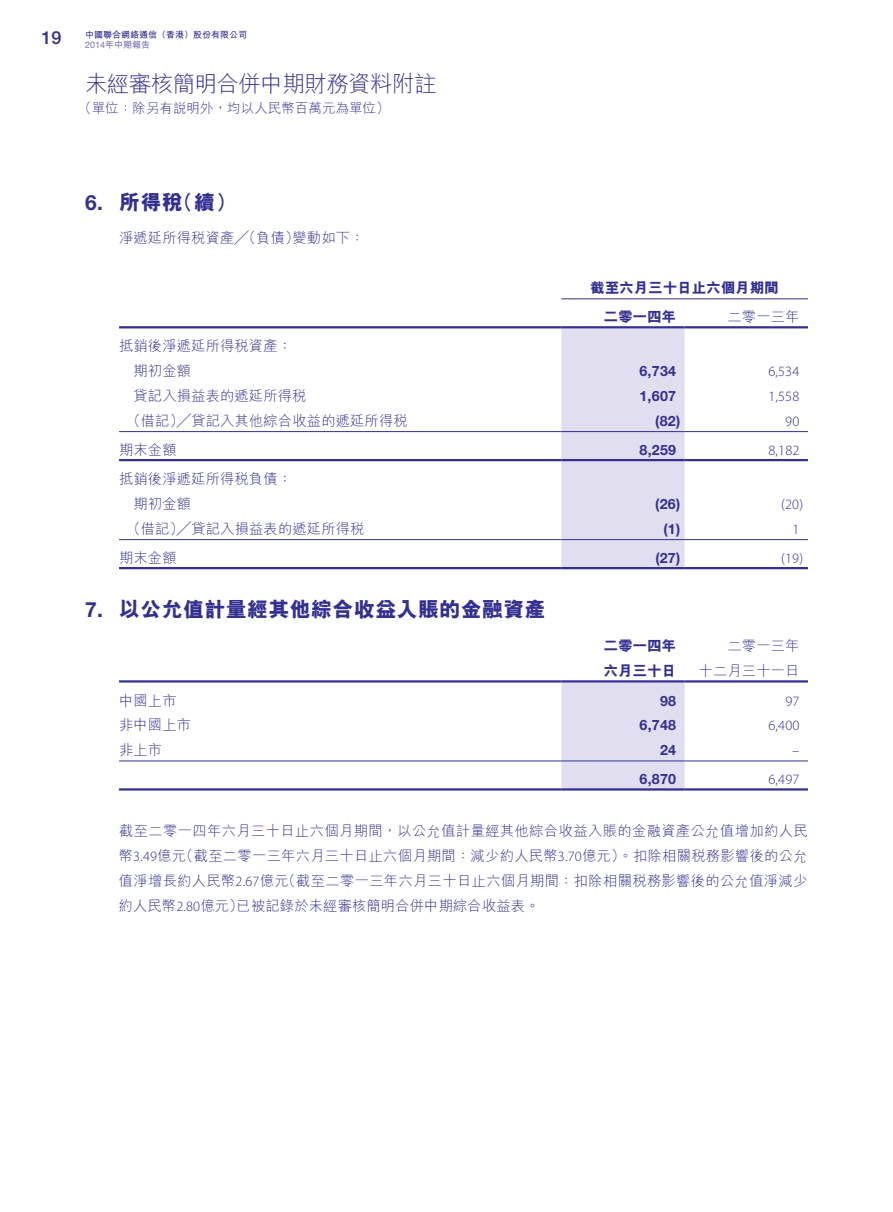
<style>
.page{position:relative;width:893px;height:1212px;background:#fff}
.page>*{position:absolute;margin:0;border:0;box-sizing:border-box;transform-origin:0 0}
.t1{font:300 22.5px "M Hei HK";letter-spacing:-.025em;color:#323092}
.t2{font:800 21px "M Hei HK";letter-spacing:.015em;color:#323092}
.t3{font:700 21px "Helvetica Neue LT Std";color:#323092}
.t4{font:500 18px "Helvetica Neue LT Std";color:#323092}
.t5{font:300 14.25px/24.8px "M Hei HK";letter-spacing:.015em;color:#323092}
.t6{font:300 14.25px "Myriad Pro";letter-spacing:.015em;color:#323092}
.t7{font:700 14.25px "Helvetica Neue LT Std";letter-spacing:.015em;color:#323092}
.t8{font:800 14.25px "M Hei HK";letter-spacing:.015em;color:#323092}
.t9{font:300 13.5px "M Hei HK";letter-spacing:.005em;color:#323092}
.t10{font:700 9px "M Hei HK";color:#323092}
.t11{font:700 9px "M Hei HK";color:#776fb3}
.s1{font-family:"Helvetica Neue LT Std";font-weight:400}
.s2{font-family:"Myriad Pro"}
.s3{font-family:"M Hei HK"}
</style>
<div class="page">
<div style="left:561px;top:328px;width:124px;height:239px;background:#e1dfef"></div>
<hr style="left:561px;top:298px;width:247px;height:1px;background:#323092">
<hr style="left:119px;top:326px;width:442px;height:2px;background:#323092">
<hr style="left:561px;top:326px;width:124px;height:2px;background:#323092">
<hr style="left:685px;top:326px;width:123px;height:2px;background:#323092">
<hr style="left:119px;top:431px;width:442px;height:1px;background:#323092">
<hr style="left:561px;top:431px;width:124px;height:1px;background:#323092">
<hr style="left:685px;top:431px;width:123px;height:1px;background:#323092">
<hr style="left:119px;top:459px;width:442px;height:2px;background:#323092">
<hr style="left:561px;top:459px;width:124px;height:2px;background:#323092">
<hr style="left:685px;top:459px;width:123px;height:2px;background:#323092">
<hr style="left:119px;top:539px;width:442px;height:1px;background:#323092">
<hr style="left:561px;top:539px;width:124px;height:1px;background:#323092">
<hr style="left:685px;top:539px;width:123px;height:1px;background:#323092">
<hr style="left:119px;top:567px;width:442px;height:2px;background:#323092">
<hr style="left:561px;top:567px;width:124px;height:2px;background:#323092">
<hr style="left:685px;top:567px;width:123px;height:2px;background:#323092">
<div style="left:561px;top:682px;width:124px;height:106px;background:#e1dfef"></div>
<hr style="left:119px;top:680px;width:442px;height:2px;background:#323092">
<hr style="left:561px;top:680px;width:124px;height:2px;background:#323092">
<hr style="left:685px;top:680px;width:123px;height:2px;background:#323092">
<hr style="left:119px;top:760px;width:442px;height:1px;background:#323092">
<hr style="left:561px;top:760px;width:124px;height:1px;background:#323092">
<hr style="left:685px;top:760px;width:123px;height:1px;background:#323092">
<hr style="left:119px;top:788px;width:442px;height:2px;background:#323092">
<hr style="left:561px;top:788px;width:124px;height:2px;background:#323092">
<hr style="left:685px;top:788px;width:123px;height:2px;background:#323092">
<p class="t4" style="left:41px;top:27px;width:22px">19</p>
<p class="t10" style="left:85px;top:28px;width:163px">中國聯合網絡通信（香港）股份有限公司</p>
<p class="t11" style="left:85px;top:38px;width:67px"><span class="s1">2014</span>年中期報告</p>
<h1 class="t1" style="left:85px;top:68px;width:353px">未經審核簡明合併中期財務資料附註</h1>
<p class="t9" style="left:78px;top:99px;width:313px">（單位：除另有說明外，均以人民幣百萬元為單位(</p>
<h2 class="t3" style="left:85px;top:190px;width:19px">6.</h2>
<h2 class="t3" style="left:85px;top:597px;width:19px">7.</h2>
<h2 class="t2" style="left:119px;top:188px;width:65px">所得稅</h2>
<h2 class="t2" style="left:173px;top:188px;width:65px">（續(</h2>
<p class="t5" style="left:119px;top:225px;width:182px">淨遞延所得稅資產╱（負債）</p>
<p class="t5" style="left:292px;top:225px;width:73px">變動如下：</p>
<p class="t8" style="left:591px;top:278px;width:190px">截至六月三十日止六個月期間</p>
<p class="t5" style="left:727px;top:304px;width:73px">二零一三年</p>
<p class="t8" style="left:604px;top:307px;width:74px">二零一四年</p>
<p class="t5" style="left:119px;top:333px;width:175px">抵銷後淨遞延所得稅資產：</p>
<p class="t5" style="left:133px;top:358px;width:59px">期初金額</p>
<p class="t7" style="left:639px;top:362px;width:38px">6,734</p>
<p class="t6" style="left:768px;top:364px;width:33px">6,534</p>
<p class="t5" style="left:133px;top:383px;width:175px">貸記入損益表的遞延所得稅</p>
<p class="t7" style="left:639px;top:387px;width:38px">1,607</p>
<p class="t6" style="left:768px;top:388px;width:33px">1,558</p>
<p class="t5" style="left:126px;top:407px;width:283px">（借記）╱貸記入其他綜合收益的遞延所得稅</p>
<p class="t7" style="left:655px;top:412px;width:27px">)82(</p>
<p class="t6" style="left:785px;top:413px;width:16px">90</p>
<p class="t5" style="left:119px;top:434px;width:175px;line-height:29.2px">期末金額<br>抵銷後淨遞延所得稅負債：</p>
<p class="t7" style="left:639px;top:441px;width:38px">8,259</p>
<p class="t6" style="left:768px;top:442px;width:33px">8,182</p>
<p class="t5" style="left:133px;top:491px;width:59px">期初金額</p>
<p class="t7" style="left:655px;top:495px;width:27px">)26(</p>
<p class="t6" style="left:781px;top:496px;width:24px">)20(</p>
<p class="t5" style="left:126px;top:515px;width:240px">（借記）╱貸記入損益表的遞延所得稅</p>
<p class="t7" style="left:663px;top:520px;width:18px">(1)</p>
<p class="t6" style="left:792px;top:521px;width:8px">1</p>
<p class="t5" style="left:119px;top:545px;width:59px">期末金額</p>
<h2 class="t2" style="left:119px;top:595px;width:428px">以公允值計量經其他綜合收益入賬的金融資產</h2>
<p class="t7" style="left:655px;top:549px;width:27px">)27(</p>
<p class="t6" style="left:781px;top:550px;width:24px">)19(</p>
<p class="t8" style="left:604px;top:637px;width:74px">二零一四年</p>
<p class="t5" style="left:727px;top:633px;width:73px">二零一三年</p>
<p class="t8" style="left:604px;top:661px;width:74px">六月三十日</p>
<p class="t5" style="left:699px;top:658px;width:102px">十二月三十一日</p>
<p class="t5" style="left:119px;top:687px;width:59px">中國上市</p>
<p class="t7" style="left:660px;top:692px;width:18px">98</p>
<p class="t6" style="left:785px;top:693px;width:16px">97</p>
<p class="t5" style="left:119px;top:712px;width:73px">非中國上市</p>
<p class="t7" style="left:639px;top:716px;width:38px">6,748</p>
<p class="t6" style="left:768px;top:718px;width:33px">6,400</p>
<p class="t5" style="left:119px;top:737px;width:45px">非上市</p>
<p class="t7" style="left:660px;top:741px;width:18px">24</p>
<p class="t6" style="left:792px;top:742px;width:9px">–</p>
<p class="t7" style="left:639px;top:770px;width:38px">6,870</p>
<p class="t5" style="left:119px;top:818px;width:690px;text-align:right">截至二零一四年六月三十日止六個月期間，以公允值計量經其他綜合收益入賬的金融資產公允值增加約人民（截至二零一三年六月三十日止六個月期間：減少約人民幣<span class="s2">3.70</span>億元）。扣除相關稅務影響後的公允</p>
<p class="t6" style="left:768px;top:772px;width:33px">6,497</p>
<p class="t6" style="left:119px;top:849px;width:69px"><span class="s3">幣</span>3.49<span class="s3">億元</span></p>
<p class="t5" style="left:282px;top:868px;width:527px">（截至二零一三年六月三十日止六個月期間：扣除相關稅務影響後的公允值淨減少</p>
<p class="t5" style="left:237px;top:868px;width:304px;text-indent:-118px">值淨增長約人民幣<span class="s2">2.67</span>億元<br>已被記錄於未經審核簡明合併中期綜合收益表。</p>
<p class="t5" style="left:119px;top:892px;width:126px">約人民幣<span class="s2">2.80</span>億元）</p>
</div>
